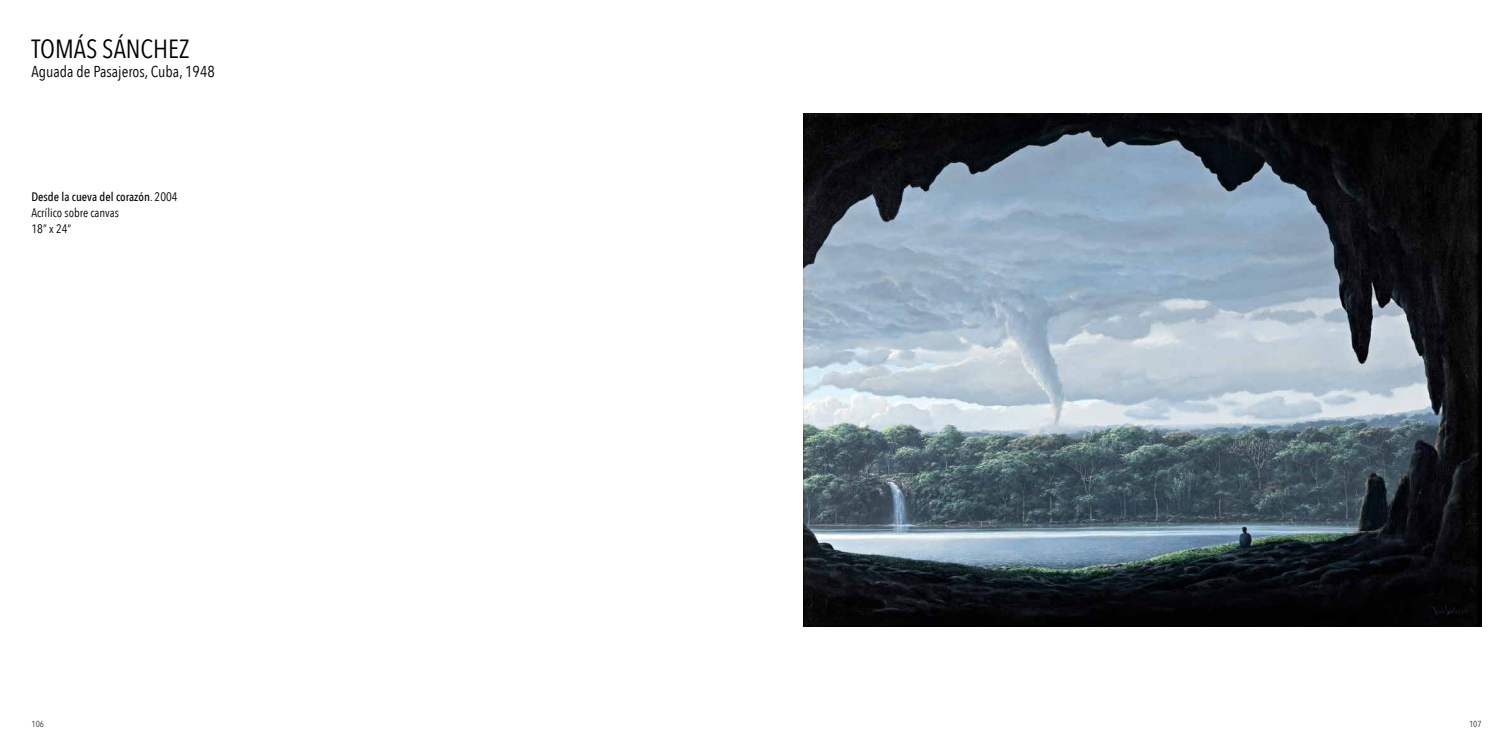
<style>
.page{position:relative;width:1512px;height:756px;background:#fff}
.page>*{position:absolute;margin:0;border:0;box-sizing:border-box;transform-origin:0 0}
.t1{font:26.25px "Avenir Next Condensed";color:#000}
.t2{font:15.75px "Avenir Next Condensed";color:#000}
.t3{font:12.25px/15.8px "Avenir Next Condensed";color:#000}
.t4{font:500 8.75px "Avenir Next Condensed";color:#58595b}
.s1{font-weight:500}
</style>
<div class="page">
<img style="left:803px;top:114px;width:679px;height:512px">
<h1 class="t1" style="left:32px;top:26px;width:160px">TOMÁS SÁNCHEZ</h1>
<p class="t2" style="left:32px;top:58px;width:185px">Aguada de Pasajeros, Cuba, 1948</p>
<p class="t3" style="left:32px;top:189px;width:148px"><span class="s1">Desde la cueva del corazón</span>. 2004<br>Acrílico sobre canvas<br>18” x 24”</p>
<p class="t4" style="left:32px;top:719px;width:14px">106</p>
<p class="t4" style="left:1469px;top:719px;width:14px">107</p>
</div>
